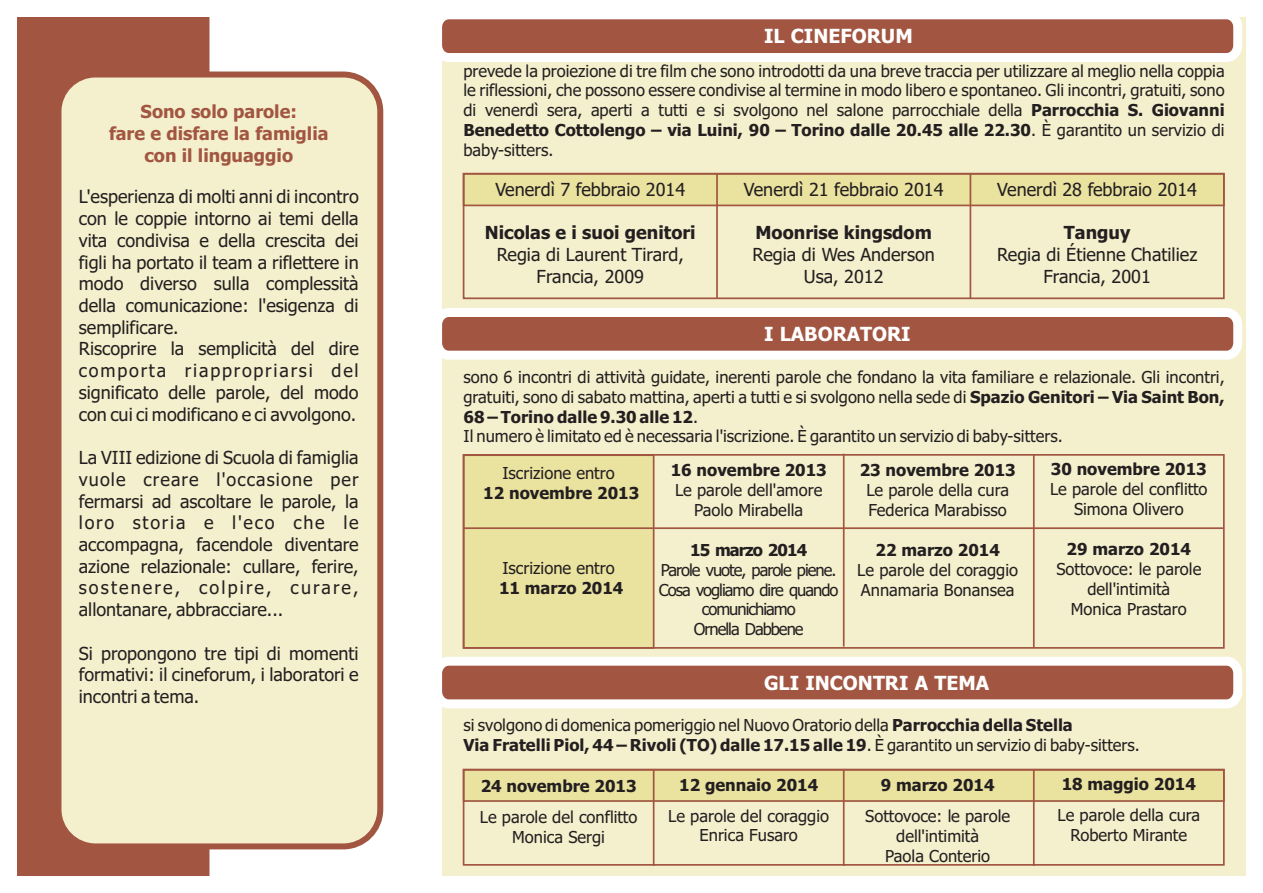
<style>
.page{position:relative;width:1263px;height:893px;background:#fff}
.page>*{position:absolute;margin:0;border:0;box-sizing:border-box;transform-origin:0 0}
.t1{font:700 19.5px "Tahoma";color:#fff}
.t2{font:18px/21.8px "Tahoma";color:#231f20;text-align:center}
.t3{font:700 18px/21.8px "Tahoma";color:#a25641;text-align:center}
.t4{font:700 18px "Tahoma";color:#231f20}
.t5{font:16.5px/20px "Tahoma";color:#231f20;text-align:center}
.t6{font:700 16.5px "Tahoma";color:#231f20}
.t7{font:16.5px/20px "Tahoma";letter-spacing:-.06em;color:#231f20;text-align:center}
.t8{font:700 16.5px "Tahoma";letter-spacing:-.055em;color:#231f20}
.s1{font-weight:700}
</style>
<div class="page">
<div style="left:17px;top:17px;width:192px;height:859px;background:#a25641"></div>
<div style="left:55px;top:72px;width:328px;height:777px;background:#f4f0cd;border:6px solid #a25641;border-radius:37px"></div>
<div style="left:442px;top:17px;width:804px;height:859px;background:#f4f0cd"></div>
<div style="left:433px;top:10px;width:809px;height:52px;background:#a25641;border:9px solid #fff;border-radius:12px"></div>
<svg style="left:462px;top:172px;width:763px;height:35px;background:#e6da9b"></svg>
<div style="left:463px;top:173px;width:762px;height:126px;border:2px solid #a25641"></div>
<hr style="left:716px;top:174px;width:2px;height:124px;background:#a25641">
<hr style="left:969px;top:174px;width:2px;height:124px;background:#a25641">
<div style="left:433px;top:308px;width:809px;height:52px;background:#a25641;border:9px solid #fff;border-radius:12px"></div>
<div style="left:462px;top:454px;width:193px;height:195px;background:#eae29f"></div>
<div style="left:463px;top:454px;width:762px;height:195px;border:2px solid #a25641"></div>
<hr style="left:464px;top:527px;width:760px;height:2px;background:#a25641">
<hr style="left:843px;top:454px;width:1px;height:193px;background:#a25641">
<hr style="left:1033px;top:455px;width:2px;height:193px;background:#a25641">
<div style="left:433px;top:657px;width:809px;height:51px;background:#a25641;border:9px solid #fff;border-radius:12px"></div>
<svg style="left:462px;top:768px;width:763px;height:35px;background:#e5d99b"></svg>
<div style="left:463px;top:769px;width:762px;height:97px;border:2px solid #a25641"></div>
<hr style="left:843px;top:769px;width:1px;height:97px;background:#a25641">
<hr style="left:1033px;top:769px;width:2px;height:97px;background:#a25641">
<hr style="left:653px;top:769px;width:1px;height:97px;background:#a25641">
<p class="t3" style="left:109px;top:102px;width:221px">Sono solo parole:<br>fare e disfare la famiglia con il linguaggio</p>
<p class="t2" style="left:79px;top:187px;width:281px;text-align:left">L'esperienza di molti anni di incontro con le coppie intorno ai temi della vita condivisa e della crescita dei figli ha portato il team a riflettere in modo diverso sulla complessità della comunicazione: l'esigenza di semplificare.<br>Riscoprire la semplicità del dire comporta riappropriarsi del significato delle parole, del modo con cui ci modificano e ci avvolgono.</p>
<p class="t2" style="left:79px;top:448px;width:281px;text-align:justify">La VIII edizione di Scuola di famiglia vuole creare l'occasione per fermarsi ad ascoltare le parole, la loro storia e l'eco che le accompagna, facendole diventare azione relazionale: cullare, ferire, sostenere, colpire, curare, allontanare, abbracciare...</p>
<p class="t2" style="left:79px;top:644px;width:281px;text-align:justify">Si propongono tre tipi di momenti formativi: il cineforum, i laboratori e incontri a tema.</p>
<p class="t1" style="left:764px;top:28px;width:150px">IL CINEFORUM</p>
<p class="t5" style="left:463px;top:62px;width:763px;text-align:justify">prevede la proiezione di tre film che sono introdotti da una breve traccia per utilizzare al meglio nella coppia le riflessioni, che possono essere condivise al termine in modo libero e spontaneo. Gli incontri, gratuiti, sono di venerdì sera, aperti a tutti e si svolgono nel salone parrocchiale della <span class="s1">Parrocchia S. Giovanni Benedetto Cottolengo – via Luini, 90 – Torino dalle 20.45 alle 22.30</span>. È garantito un servizio di baby-sitters.</p>
<p class="t2" style="left:495px;top:180px;width:191px">Venerdì 7 febbraio 2014</p>
<p class="t4" style="left:485px;top:226px;width:212px">Nicolas e i suoi genitori</p>
<p class="t2" style="left:497px;top:245px;width:189px">Regia di Laurent Tirard,<br>Francia, 2009</p>
<p class="t2" style="left:744px;top:180px;width:201px">Venerdì 21 febbraio 2014</p>
<p class="t4" style="left:755px;top:226px;width:178px">Moonrise kingsdom</p>
<p class="t2" style="left:752px;top:245px;width:184px">Regia di Wes Anderson<br>Usa, 2012</p>
<p class="t2" style="left:997px;top:180px;width:201px">Venerdì 28 febbraio 2014</p>
<p class="t4" style="left:1064px;top:226px;width:68px">Tanguy</p>
<p class="t2" style="left:997px;top:245px;width:202px">Regia di Étienne Chatiliez<br>Francia, 2001</p>
<p class="t1" style="left:764px;top:326px;width:148px">I LABORATORI</p>
<p class="t5" style="left:463px;top:368px;width:763px;text-align:left">sono 6 incontri di attività guidate, inerenti parole che fondano la vita familiare e relazionale. Gli incontri, gratuiti, sono di sabato mattina, aperti a tutti e si svolgono nella sede di <span class="s1">Spazio Genitori – Via Saint Bon, 68 – Torino dalle 9.30 alle 12</span>.<br>Il numero è limitato ed è necessaria l'iscrizione. È garantito un servizio di baby-sitters.</p>
<p class="t5" style="left:503px;top:464px;width:114px">Iscrizione entro</p>
<p class="t6" style="left:483px;top:486px;width:157px">12 novembre 2013</p>
<p class="t6" style="left:1051px;top:462px;width:157px">30 novembre 2013</p>
<p class="t5" style="left:1050px;top:480px;width:159px">Le parole del conflitto<br>Simona Olivero</p>
<p class="t6" style="left:1067px;top:542px;width:126px">29 marzo 2014</p>
<p class="t5" style="left:1056px;top:560px;width:147px">Sottovoce: le parole dell'intimità<br>Monica Prastaro</p>
<p class="t6" style="left:671px;top:463px;width:157px">16 novembre 2013</p>
<p class="t5" style="left:675px;top:481px;width:149px">Le parole dell'amore<br>Paolo Mirabella</p>
<p class="t8" style="left:690px;top:543px;width:118px">15 marzo 2014</p>
<p class="t7" style="left:659px;top:561px;width:181px">Parole vuote, parole piene.<br>Cosa vogliamo dire quando comunichiamo<br>Ornella Dabbene</p>
<p class="t6" style="left:860px;top:464px;width:157px">23 novembre 2013</p>
<p class="t5" style="left:866px;top:482px;width:144px;text-align:left">Le parole della cura<br>Federica Marabisso</p>
<p class="t6" style="left:875px;top:543px;width:126px">22 marzo 2014</p>
<p class="t5" style="left:857px;top:561px;width:162px;text-align:left">Le parole del coraggio<br>Annamaria Bonansea</p>
<p class="t5" style="left:503px;top:559px;width:114px">Iscrizione entro</p>
<p class="t6" style="left:499px;top:581px;width:126px">11 marzo 2014</p>
<p class="t1" style="left:764px;top:675px;width:227px">GLI INCONTRI A TEMA</p>
<p class="t5" style="left:463px;top:717px;width:678px;text-align:left">si svolgono di domenica pomeriggio nel Nuovo Oratorio della <span class="s1">Parrocchia della Stella<br>Via Fratelli Piol, 44 – Rivoli (TO) dalle 17.15 alle 19</span>. È garantito un servizio di baby-sitters.</p>
<p class="t6" style="left:481px;top:779px;width:157px">24 novembre 2013</p>
<p class="t5" style="left:480px;top:808px;width:159px">Le parole del conflitto<br>Monica Sergi</p>
<p class="t6" style="left:1062px;top:777px;width:136px">18 maggio 2014</p>
<p class="t5" style="left:1057px;top:806px;width:144px">Le parole della cura<br>Roberto Mirante</p>
<p class="t6" style="left:679px;top:778px;width:141px">12 gennaio 2014</p>
<p class="t5" style="left:668px;top:807px;width:162px">Le parole del coraggio<br>Enrica Fusaro</p>
<p class="t6" style="left:881px;top:778px;width:115px">9 marzo 2014</p>
<p class="t5" style="left:865px;top:807px;width:147px">Sottovoce: le parole dell'intimità<br>Paola Conterio</p>
</div>
